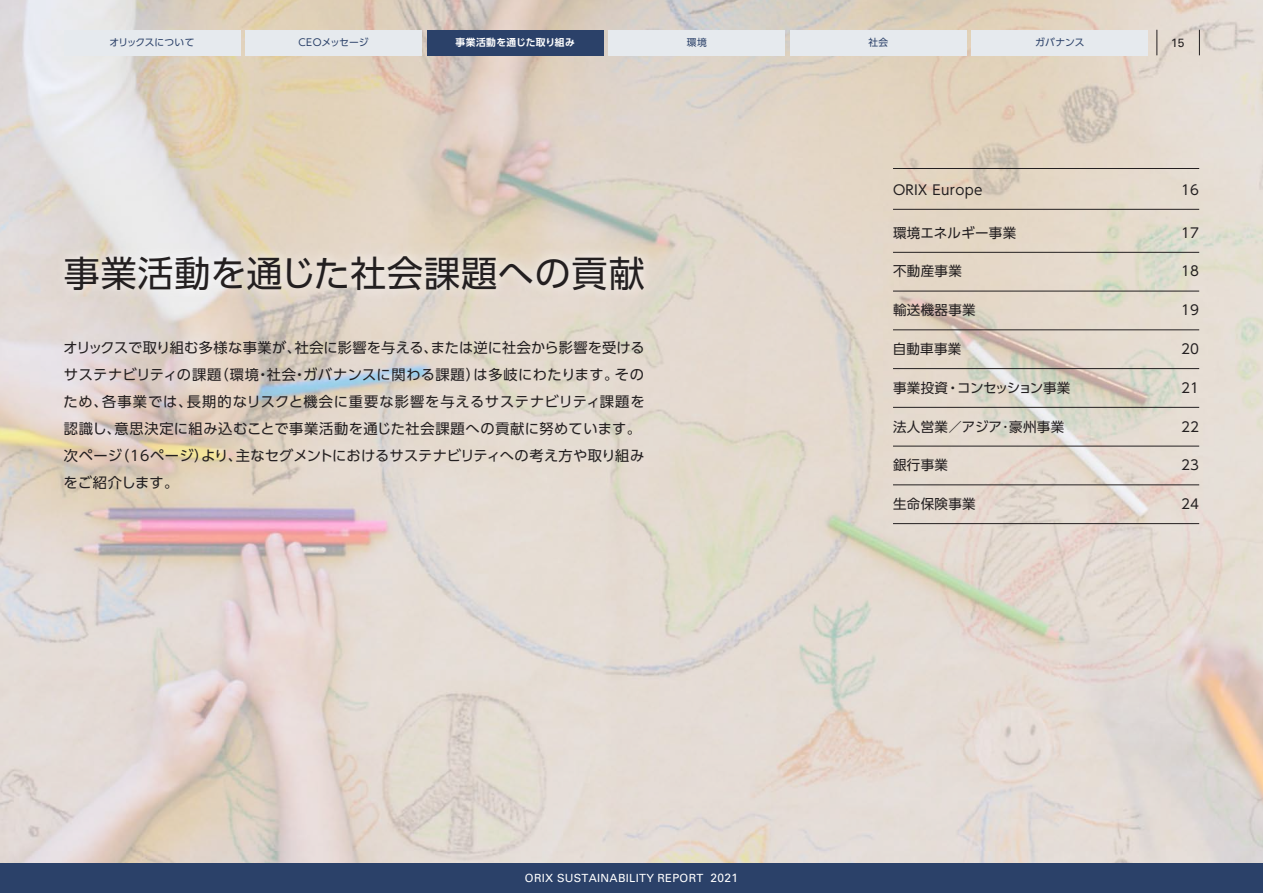
<style>
.page{position:relative;width:1263px;height:893px;background:#fff}
.page>*{position:absolute;margin:0;border:0;box-sizing:border-box;transform-origin:0 0}
.t1{font:36px "UD Shin Go Pr 6 N";letter-spacing:.025em;color:#231f20}
.t2{font:14.25px/27px "UD Shin Go Pr 6 N";letter-spacing:.02em;color:#231f20}
.t3{font:13.5px "UD Shin Go Pr 6 N";letter-spacing:.025em;color:#231f20}
.t4{font:13.5px "UD Shin Go Pr 6 N";letter-spacing:-.03em;color:#231f20}
.t5{font:12px "Univers LT Std";color:#231f20}
.t6{font:11.25px "Univers LT Std";letter-spacing:.025em;color:#fff}
.t7{font:9.75px "UD Shin Go Pr 6 N";letter-spacing:.01em;color:#2b4169}
.t8{font:700 9.75px "UD Shin Go Pr 6 N De";letter-spacing:.035em;color:#fff}
.t9{font:9.75px "UD Shin Go Pr 6 N";letter-spacing:-.015em;color:#2b4169}
.s1{font-size:12px}
</style>
<div class="page">
<img style="left:0;top:0;width:1263px;height:863px">
<svg style="left:1156px;top:30px;width:1px;height:25px"></svg>
<svg style="left:1199px;top:30px;width:1px;height:25px"></svg>
<div style="left:0;top:863px;width:1263px;height:30px;background:#2b4169"></div>
<div style="left:64px;top:30px;width:176px;height:25px;background:#e6eaee"></div>
<div style="left:245px;top:30px;width:177px;height:25px;background:#e6eaee"></div>
<div style="left:427px;top:30px;width:176px;height:25px;background:#2b4169"></div>
<div style="left:790px;top:30px;width:176px;height:25px;background:#e6eaee"></div>
<div style="left:608px;top:30px;width:177px;height:25px;background:#e6eaee"></div>
<div style="left:972px;top:30px;width:176px;height:25px;background:#e6eaee"></div>
<svg style="left:53px;top:244px;width:602px;height:58px;background:#e7dfd6"></svg>
<hr style="left:893px;top:168px;width:306px;height:1px;background:#231f20">
<hr style="left:893px;top:209px;width:306px;height:1px;background:#231f20">
<hr style="left:893px;top:252px;width:306px;height:1px;background:#231f20">
<hr style="left:893px;top:291px;width:306px;height:1px;background:#231f20">
<hr style="left:893px;top:330px;width:306px;height:1px;background:#231f20">
<hr style="left:893px;top:368px;width:306px;height:1px;background:#231f20">
<hr style="left:893px;top:407px;width:306px;height:1px;background:#231f20">
<hr style="left:893px;top:446px;width:306px;height:1px;background:#231f20">
<hr style="left:893px;top:485px;width:306px;height:1px;background:#231f20">
<hr style="left:893px;top:523px;width:306px;height:1px;background:#231f20">
<p class="t9" style="left:109px;top:35px;width:87px">オリックスについて</p>
<p class="t7" style="left:298px;top:35px;width:72px">CEOメッセージ</p>
<p class="t8" style="left:455px;top:35px;width:121px">事業活動を通じた取り組み</p>
<p class="t7" style="left:687px;top:35px;width:21px">環境</p>
<p class="t7" style="left:868px;top:35px;width:21px">社会</p>
<p class="t7" style="left:1035px;top:35px;width:51px">ガバナンス</p>
<p class="t5" style="left:1171px;top:36px;width:15px">15</p>
<h1 class="t1" style="left:64px;top:244px;width:582px">事業活動を通じた社会課題への貢献</h1>
<p class="t2" style="left:63px;top:333px;width:583px">オリックスで取り組む多様な事業が、社会に影響を与える、または逆に社会から影響を受けるサステナビリティの課題（環境・社会・ガバナンスに関わる課題）は多岐にわたります。そのため、各事業では、長期的なリスクと機会に重要な影響を与えるサステナビリティ課題を認識し、意思決定に組み込むことで事業活動を通じた社会課題への貢献に努めています。次ページ（16ページ）より、主なセグメントにおけるサステナビリティへの考え方や取り組みをご紹介します。</p>
<p class="t6" style="left:525px;top:871px;width:215px">ORIX SUSTAINABILITY REPORT <span class="s1">2021</span></p>
<p class="t3" style="left:893px;top:179px;width:91px">ORIX Europe</p>
<p class="t3" style="left:1181px;top:179px;width:20px">16</p>
<p class="t3" style="left:893px;top:222px;width:125px">環境エネルギー事業</p>
<p class="t3" style="left:1181px;top:222px;width:20px">17</p>
<p class="t3" style="left:893px;top:260px;width:70px">不動産事業</p>
<p class="t3" style="left:1181px;top:260px;width:20px">18</p>
<p class="t3" style="left:893px;top:299px;width:84px">輸送機器事業</p>
<p class="t3" style="left:1181px;top:299px;width:20px">19</p>
<p class="t3" style="left:893px;top:338px;width:70px">自動車事業</p>
<p class="t3" style="left:1181px;top:338px;width:20px">20</p>
<p class="t4" style="left:893px;top:377px;width:179px">事業投資・コンセッション事業</p>
<p class="t3" style="left:1181px;top:377px;width:20px">21</p>
<p class="t3" style="left:893px;top:415px;width:173px">法人営業／アジア･豪州事業</p>
<p class="t3" style="left:1181px;top:415px;width:20px">22</p>
<p class="t3" style="left:893px;top:454px;width:57px">銀行事業</p>
<p class="t3" style="left:1181px;top:454px;width:20px">23</p>
<p class="t3" style="left:893px;top:493px;width:84px">生命保険事業</p>
<p class="t3" style="left:1181px;top:493px;width:20px">24</p>
</div>
